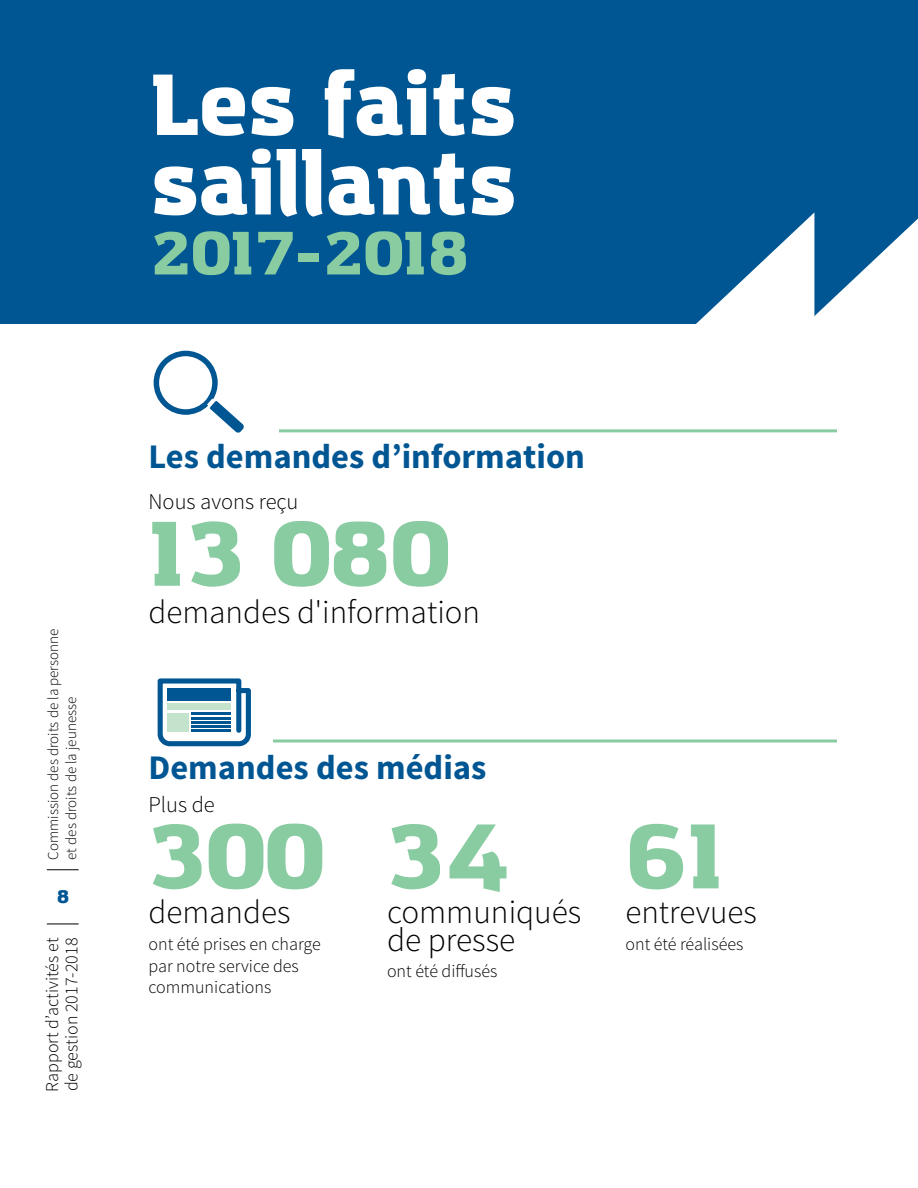
<style>
.page{position:relative;width:918px;height:1188px;background:#fff}
.page>*{position:absolute;margin:0;border:0;box-sizing:border-box;transform-origin:0 0}
.t1{font:900 90px "Amazing Grotesk";color:#89cca2}
.t2{font:900 85.05px/79.5px "Amazing Grotesk";color:#fff}
.t3{font:900 60px "Amazing Grotesk";color:#89cca2}
.t4{font:700 34.5px "Source Sans Pro";color:#005693}
.t5{font:300 33.3px/27.3px "Source Sans Pro";color:#000}
.t6{font:300 33px "Source Sans Pro";color:#000}
.t7{font:300 22.5px "Source Sans Pro";color:#000}
.t8{font:300 18px/21.6px "Source Sans Pro";color:#000}
.t9{font:900 18px "Amazing Grotesk";color:#005693}
.t10{font:300 15px/18px "Source Sans Pro";color:#000}
</style>
<div class="page">
<hr style="left:47px;top:870px;width:32px;height:1px;background:#000">
<hr style="left:47px;top:924px;width:32px;height:1px;background:#000">
<div style="left:0;top:0;width:918px;height:323px;background:#005693"></div>
<svg style="left:688px;top:212px;width:230px;height:112px"></svg>
<hr style="left:148px;top:429px;width:689px;height:3px;background:#89cca2">
<div style="left:148px;top:340px;width:131px;height:95px;background:#fff"></div>
<svg style="left:154px;top:351px;width:90px;height:82px"></svg>
<hr style="left:148px;top:740px;width:689px;height:2px;background:#89cca2">
<div style="left:148px;top:675px;width:125px;height:75px;background:#fff"></div>
<svg style="left:157px;top:678px;width:94px;height:69px"></svg>
<div style="left:168px;top:689px;width:63px;height:12px;background:#005693"></div>
<div style="left:168px;top:704px;width:63px;height:6px;background:#c3e3cd"></div>
<hr style="left:192px;top:713px;width:39px;height:2px;background:#005693">
<hr style="left:192px;top:717px;width:39px;height:2px;background:#005693">
<hr style="left:192px;top:721px;width:39px;height:2px;background:#005693">
<hr style="left:192px;top:725px;width:39px;height:3px;background:#005693">
<hr style="left:192px;top:729px;width:39px;height:3px;background:#005693">
<div style="left:168px;top:713px;width:21px;height:19px;background:#c3e3cd"></div>
<p class="t10" style="left:44px;top:860px;width:232px;rotate:-90deg">Commission des droits de la personne et des droits de la jeunesse</p>
<p class="t9" style="left:57px;top:886px;width:14px">8</p>
<p class="t8" style="left:43px;top:1092px;width:155px;line-height:19.5px;rotate:-90deg">Rapport d’activités et de gestion 2017-2018</p>
<h1 class="t2" style="left:150px;top:68px;width:368px">Les faits saillants</h1>
<h1 class="t3" style="left:150px;top:215px;width:320px">2017-2018</h1>
<h2 class="t4" style="left:148px;top:435px;width:438px">Les demandes d’information</h2>
<p class="t7" style="left:148px;top:488px;width:152px">Nous avons reçu</p>
<p class="t1" style="left:148px;top:496px;width:302px">13 080</p>
<p class="t6" style="left:148px;top:592px;width:333px">demandes d'information</p>
<h2 class="t4" style="left:148px;top:745px;width:340px">Demandes des médias</h2>
<p class="t7" style="left:148px;top:791px;width:68px">Plus de</p>
<p class="t1" style="left:148px;top:799px;width:176px">300</p>
<p class="t6" style="left:148px;top:892px;width:143px">demandes</p>
<p class="t8" style="left:148px;top:933px;width:174px">ont été prises en charge par notre service des communications</p>
<p class="t1" style="left:387px;top:799px;width:122px">34</p>
<p class="t5" style="left:387px;top:899px;width:196px">communiqués de presse</p>
<p class="t8" style="left:387px;top:961px;width:112px">ont été diffusés</p>
<p class="t1" style="left:626px;top:799px;width:102px">61</p>
<p class="t6" style="left:626px;top:892px;width:133px">entrevues</p>
<p class="t8" style="left:626px;top:933px;width:119px">ont été réalisées</p>
</div>
